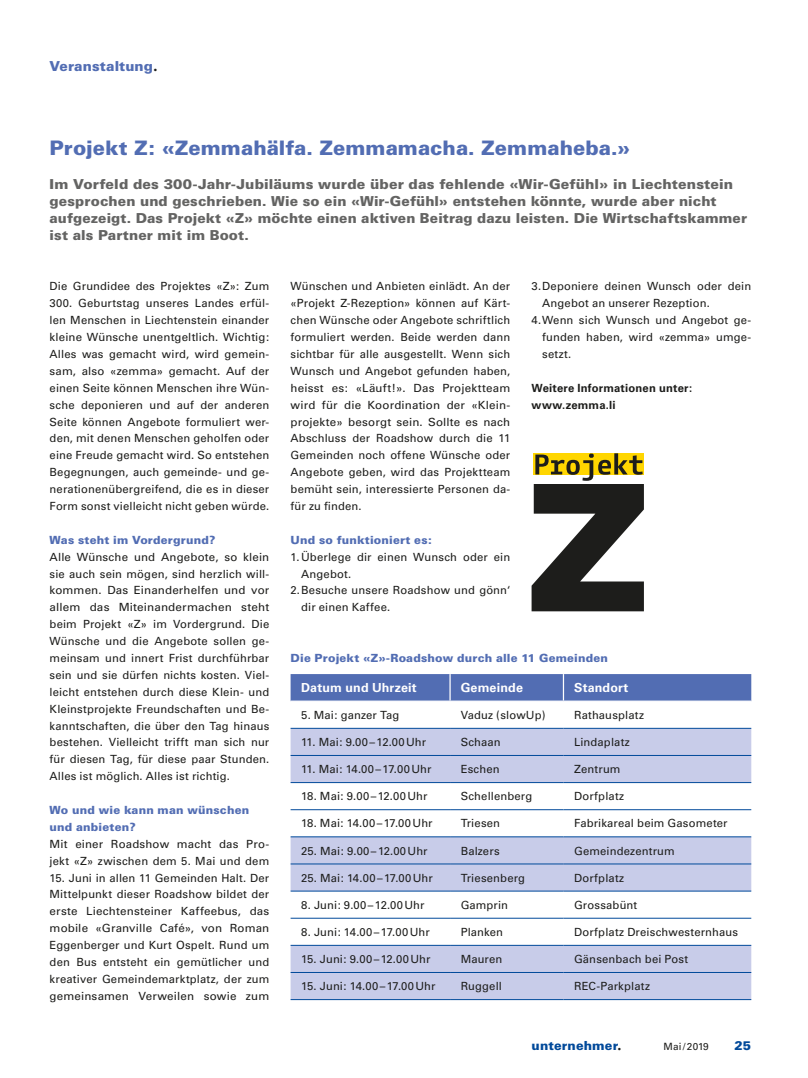
<style>
.page{position:relative;width:808px;height:1078px;background:#fff}
.page>*{position:absolute;margin:0;border:0;box-sizing:border-box;transform-origin:0 0}
.t1{font:900 20px "Univers";letter-spacing:.005em;color:#526db3}
.t2{font:900 13.75px/16.9px "Univers";letter-spacing:.005em;color:#646463}
.t3{font:900 13.75px "Univers";letter-spacing:.005em;color:#526db3}
.t4{font:700 12.5px "Univers";letter-spacing:.015em;color:#fff}
.t5{font:900 12.5px "Univers";letter-spacing:.01em;color:#00499a}
.t6{font:11.25px/16.9px "Univers";letter-spacing:.01em;color:#1d1d1b;text-align:justify}
.t7{font:900 11.25px/16.9px "Univers";letter-spacing:.015em;color:#526db3}
.t8{font:700 11.25px/16.9px "Univers";letter-spacing:.015em;color:#1d1d1b}
.t9{font:10px "Univers";letter-spacing:.01em;color:#1d1d1b}
.s1{font-family:"Futura BT";font-weight:800;font-size:15.12px;color:#1d1d1b}
.s2{font-family:"Futura";font-weight:800;font-size:13.75px;color:#1d1d1b}
</style>
<div class="page">
<svg style="left:531px;top:453px;width:113px;height:158px"></svg>
<svg style="left:291px;top:729px;width:460px;height:270px;fill:#c8cce9"></svg>
<hr style="left:291px;top:728px;width:159px;height:1px;background:#00499a">
<hr style="left:291px;top:755px;width:159px;height:1px;background:#00499a">
<hr style="left:291px;top:782px;width:159px;height:1px;background:#00499a">
<hr style="left:291px;top:809px;width:159px;height:1px;background:#00499a">
<hr style="left:291px;top:836px;width:159px;height:1px;background:#00499a">
<hr style="left:291px;top:863px;width:159px;height:1px;background:#00499a">
<hr style="left:291px;top:890px;width:159px;height:1px;background:#00499a">
<hr style="left:291px;top:917px;width:159px;height:1px;background:#00499a">
<hr style="left:291px;top:944px;width:159px;height:1px;background:#00499a">
<hr style="left:291px;top:972px;width:159px;height:1px;background:#00499a">
<hr style="left:291px;top:999px;width:159px;height:1px;background:#00499a">
<hr style="left:450px;top:728px;width:113px;height:1px;background:#00499a">
<hr style="left:563px;top:728px;width:188px;height:1px;background:#00499a">
<hr style="left:450px;top:755px;width:113px;height:1px;background:#00499a">
<hr style="left:563px;top:755px;width:188px;height:1px;background:#00499a">
<hr style="left:450px;top:782px;width:113px;height:1px;background:#00499a">
<hr style="left:563px;top:782px;width:188px;height:1px;background:#00499a">
<hr style="left:450px;top:809px;width:113px;height:1px;background:#00499a">
<hr style="left:563px;top:809px;width:188px;height:1px;background:#00499a">
<hr style="left:450px;top:836px;width:113px;height:1px;background:#00499a">
<hr style="left:563px;top:836px;width:188px;height:1px;background:#00499a">
<hr style="left:450px;top:863px;width:113px;height:1px;background:#00499a">
<hr style="left:563px;top:863px;width:188px;height:1px;background:#00499a">
<hr style="left:450px;top:890px;width:113px;height:1px;background:#00499a">
<hr style="left:563px;top:890px;width:188px;height:1px;background:#00499a">
<hr style="left:450px;top:917px;width:113px;height:1px;background:#00499a">
<hr style="left:563px;top:917px;width:188px;height:1px;background:#00499a">
<hr style="left:450px;top:944px;width:113px;height:1px;background:#00499a">
<hr style="left:563px;top:944px;width:188px;height:1px;background:#00499a">
<hr style="left:450px;top:972px;width:113px;height:1px;background:#00499a">
<hr style="left:563px;top:972px;width:188px;height:1px;background:#00499a">
<hr style="left:450px;top:999px;width:113px;height:1px;background:#00499a">
<hr style="left:563px;top:999px;width:188px;height:1px;background:#00499a">
<svg style="left:291px;top:674px;width:460px;height:27px;background:#5670b4"></svg>
<p class="t3" style="left:50px;top:57px;width:110px">Veranstaltung<span class="s1">.</span></p>
<h1 class="t1" style="left:50px;top:136px;width:582px">Projekt Z: «Zemmahälfa. Zemmamacha. Zemmaheba.»</h1>
<p class="t2" style="left:50px;top:175px;width:699px">Im Vorfeld des 300-Jahr-Jubiläums wurde über das fehlende «Wir-Gefühl» in Liechtenstein gesprochen und geschrieben. Wie so ein «Wir-Gefühl» entstehen könnte, wurde aber nicht aufgezeigt. Das Projekt «Z» möchte einen aktiven Beitrag dazu leisten. Die Wirtschaftskammer ist als Partner mit im Boot.</p>
<p class="t6" style="left:50px;top:278px;width:221px">Die Grundidee des Projektes «Z»: Zum 300. Geburtstag unseres Landes erfül&shy;len Menschen in Liechtenstein einander kleine Wünsche unentgeltlich. Wichtig:<br>Alles was gemacht wird, wird gemein&shy;sam, also «zemma» gemacht. Auf der einen Seite können Menschen ihre Wün&shy;sche deponieren und auf der anderen Seite können Angebote formuliert wer&shy;den, mit denen Menschen geholfen oder eine Freude gemacht wird. So entstehen Begegnungen, auch gemeinde- und ge&shy;nerationenübergreifend, die es in dieser Form sonst vielleicht nicht geben würde.</p>
<p class="t7" style="left:50px;top:531px;width:167px">Was steht im Vordergrund?</p>
<p class="t6" style="left:50px;top:548px;width:221px">Alle Wünsche und Angebote, so klein sie auch sein mögen, sind herzlich will&shy;kommen. Das Einanderhelfen und vor allem das Miteinandermachen steht beim Projekt «Z» im Vordergrund. Die Wünsche und die Angebote sollen ge&shy;meinsam und innert Frist durchführbar sein und sie dürfen nichts kosten. Viel&shy;leicht entstehen durch diese Klein- und Kleinstprojekte Freundschaften und Be&shy;kanntschaften, die über den Tag hinaus bestehen. Vielleicht trifft man sich nur für diesen Tag, für diese paar Stunden.<br>Alles ist möglich. Alles ist richtig.</p>
<p class="t7" style="left:50px;top:801px;width:201px">Wo und wie kann man wünschen und anbieten?</p>
<p class="t6" style="left:50px;top:835px;width:221px">Mit einer Roadshow macht das Pro&shy;jekt «Z» zwischen dem 5. Mai und dem</p>
<p class="t6" style="left:50px;top:869px;width:221px">15. Juni in allen 11 Gemeinden Halt. Der Mittelpunkt dieser Roadshow bildet der erste Liechtensteiner Kaffeebus, das mobile «Granville Café», von Roman Eggenberger und Kurt Ospelt. Rund um den Bus entsteht ein gemütlicher und kreativer Gemeindemarktplatz, der zum gemeinsamen Verweilen sowie zum</p>
<p class="t6" style="left:291px;top:278px;width:221px">Wünschen und Anbieten einlädt. An der «Projekt Z-Rezeption» können auf Kärt&shy;chen Wünsche oder Angebote schriftlich formuliert werden. Beide werden dann sichtbar für alle ausgestellt. Wenn sich Wunsch und Angebot gefunden haben, heisst es: «Läuft!». Das Projektteam wird für die Koordination der «Klein&shy;projekte» besorgt sein. Sollte es nach Abschluss der Roadshow durch die 11<br>Gemeinden noch offene Wünsche oder Angebote geben, wird das Projektteam bemüht sein, interessierte Personen da&shy;für zu finden.</p>
<p class="t7" style="left:291px;top:531px;width:143px">Und so funktioniert es:</p>
<p class="t6" style="left:291px;top:548px;width:221px">1.Überlege dir einen Wunsch oder ein</p>
<p class="t6" style="left:301px;top:565px;width:52px">Angebot.</p>
<p class="t6" style="left:291px;top:582px;width:221px">2.Besuche unsere Roadshow und gönn‘</p>
<p class="t6" style="left:301px;top:599px;width:91px">dir einen Kaffee.</p>
<p class="t6" style="left:531px;top:278px;width:221px">3.Deponiere deinen Wunsch oder dein</p>
<p class="t6" style="left:542px;top:295px;width:169px">Angebot an unserer Rezeption.</p>
<p class="t6" style="left:531px;top:312px;width:221px">4.Wenn sich Wunsch und Angebot ge-</p>
<p class="t6" style="left:542px;top:329px;width:211px">funden haben, wird «zemma» umge-</p>
<p class="t6" style="left:542px;top:345px;width:31px">setzt.</p>
<p class="t8" style="left:531px;top:379px;width:162px">Weitere Informationen unter: www.zemma.li</p>
<p class="t7" style="left:291px;top:649px;width:319px">Die Projekt «Z»-Roadshow durch alle 11 Gemeinden</p>
<p class="t4" style="left:301px;top:680px;width:117px">Datum und Uhrzeit</p>
<p class="t4" style="left:461px;top:680px;width:64px">Gemeinde</p>
<p class="t4" style="left:574px;top:680px;width:56px">Standort</p>
<p class="t6" style="left:301px;top:706px;width:100px">5. Mai: ganzer Tag</p>
<p class="t6" style="left:461px;top:706px;width:86px">Vaduz (slowUp)</p>
<p class="t6" style="left:574px;top:706px;width:71px">Rathausplatz</p>
<p class="t6" style="left:301px;top:733px;width:127px">11. Mai: 9.00–12.00Uhr</p>
<p class="t6" style="left:461px;top:733px;width:42px">Schaan</p>
<p class="t6" style="left:574px;top:733px;width:57px">Lindaplatz</p>
<p class="t6" style="left:301px;top:760px;width:132px">11. Mai: 14.00–17.00Uhr</p>
<p class="t6" style="left:461px;top:760px;width:40px">Eschen</p>
<p class="t6" style="left:574px;top:760px;width:48px">Zentrum</p>
<p class="t6" style="left:301px;top:787px;width:128px">18. Mai: 9.00–12.00Uhr</p>
<p class="t6" style="left:461px;top:787px;width:73px">Schellenberg</p>
<p class="t6" style="left:574px;top:787px;width:52px">Dorfplatz</p>
<p class="t6" style="left:301px;top:814px;width:133px">18. Mai: 14.00–17.00Uhr</p>
<p class="t6" style="left:461px;top:814px;width:41px">Triesen</p>
<p class="t6" style="left:574px;top:814px;width:155px">Fabrikareal beim Gasometer</p>
<p class="t6" style="left:301px;top:842px;width:128px">25. Mai: 9.00–12.00Uhr</p>
<p class="t6" style="left:461px;top:842px;width:41px">Balzers</p>
<p class="t6" style="left:574px;top:842px;width:102px">Gemeindezentrum</p>
<p class="t6" style="left:301px;top:869px;width:133px">25. Mai: 14.00–17.00Uhr</p>
<p class="t6" style="left:461px;top:869px;width:66px">Triesenberg</p>
<p class="t6" style="left:574px;top:869px;width:52px">Dorfplatz</p>
<p class="t6" style="left:301px;top:896px;width:125px">8. Juni: 9.00–12.00Uhr</p>
<p class="t6" style="left:461px;top:896px;width:49px">Gamprin</p>
<p class="t6" style="left:574px;top:896px;width:65px">Grossabünt</p>
<p class="t6" style="left:301px;top:923px;width:130px">8. Juni: 14.00–17.00Uhr</p>
<p class="t6" style="left:461px;top:923px;width:44px">Planken</p>
<p class="t6" style="left:574px;top:923px;width:166px">Dorfplatz Dreischwesternhaus</p>
<p class="t6" style="left:301px;top:950px;width:131px">15. Juni: 9.00–12.00Uhr</p>
<p class="t6" style="left:461px;top:950px;width:43px">Mauren</p>
<p class="t6" style="left:574px;top:950px;width:116px">Gänsenbach bei Post</p>
<p class="t6" style="left:301px;top:977px;width:136px">15. Juni: 14.00–17.00Uhr</p>
<p class="t6" style="left:461px;top:977px;width:43px">Ruggell</p>
<p class="t6" style="left:574px;top:977px;width:77px">REC-Parkplatz</p>
<p class="t5" style="left:532px;top:1037px;width:91px">unternehmer<span class="s2">.</span></p>
<p class="t9" style="left:663px;top:1040px;width:47px">Mai/2019</p>
<p class="t5" style="left:734px;top:1037px;width:18px">25</p>
</div>
